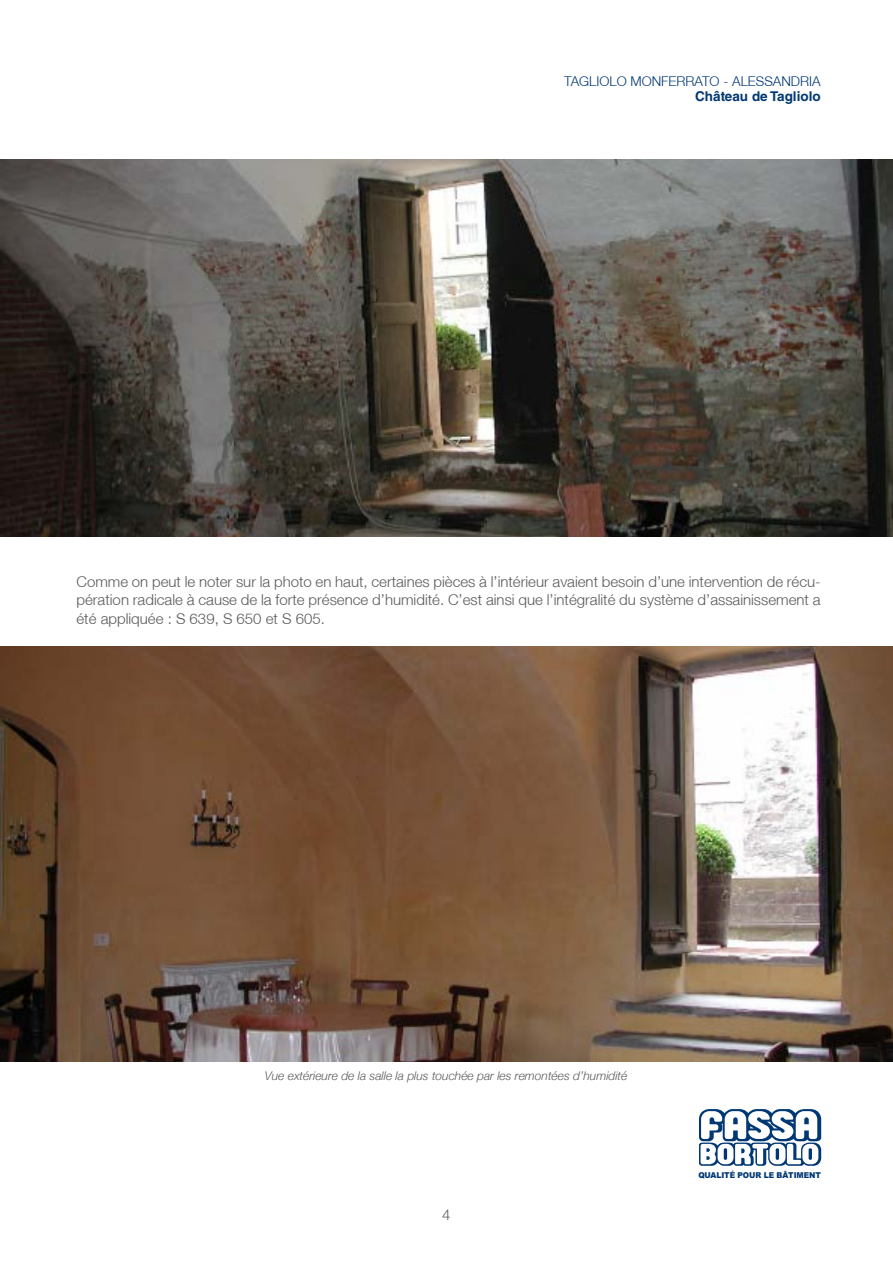
<style>
.page{position:relative;width:893px;height:1263px;background:#fff}
.page>*{position:absolute;margin:0;border:0;box-sizing:border-box;transform-origin:0 0}
.Testo_Normale{font:300 15px/18px "Helvetica Neue LT";color:#57585a;text-align:justify}
.t1{font:300 13.5px "Helvetica Neue LT";color:#013874}
.t2{font:700 13.5px "Helvetica LT Std";color:#013874}
.Didascalia{font:italic 300 12px "Helvetica Neue LT";color:#57585a}
.t3{font:900 8.1px "Arial";letter-spacing:-.01em;color:#013874;scale:.94 1}
</style>
<div class="page">
<svg style="left:699px;top:1109px;width:123px;height:57px"></svg>
<img style="left:0;top:159px;width:893px;height:377px">
<img style="left:0;top:646px;width:893px;height:415px">
<p class="t1" style="left:564px;top:73px;width:258px">TAGLIOLO MONFERRATO - ALESSANDRIA</p>
<p class="t2" style="left:695px;top:88px;width:127px">Château de Tagliolo</p>
<p class="Testo_Normale" style="left:77px;top:573px;width:746px">Comme on peut le noter sur la photo en haut, certaines pièces à l’intérieur avaient besoin d’une intervention de récu&shy;pération radicale à cause de la forte présence d’humidité. C’est ainsi que l’intégralité du système d’assainissement a été appliquée : S 639, S 650 et S 605.</p>
<p class="Didascalia" style="left:265px;top:1068px;width:364px">Vue extérieure de la salle la plus touchée par les remontées d’humidité</p>
<p class="Testo_Normale" style="left:442px;top:1205px;width:10px">4</p>
<p class="t3" style="left:698px;top:1171px;width:132px">QUALITÉ POUR LE BÂTIMENT</p>
</div>
